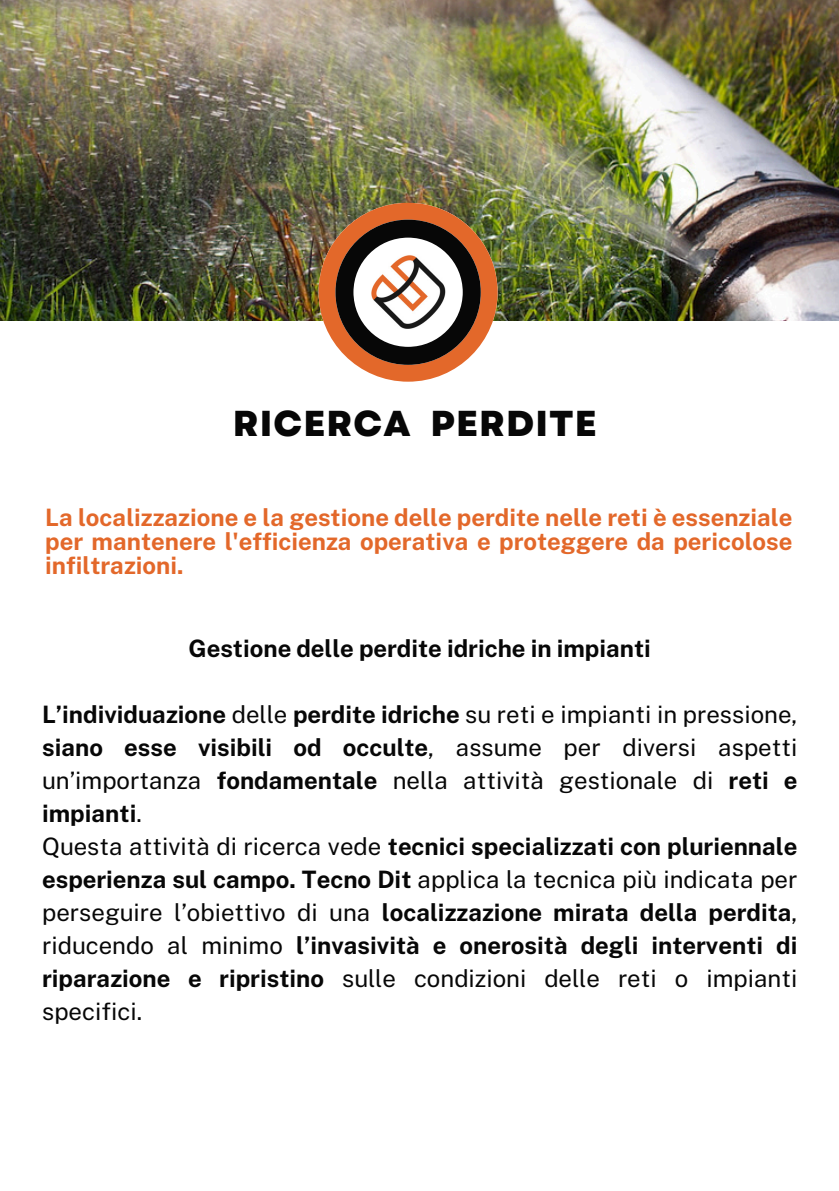
<style>
.page{position:relative;width:839px;height:1191px;background:#fff}
.page>*{position:absolute;margin:0;border:0;box-sizing:border-box;transform-origin:0 0}
.t1{font:800 36px "Garet";letter-spacing:.03em;color:#070707}
.t2{font:700 24px/33px "Public Sans";color:#070707;text-align:justify}
.t3{font:24px/33px "Public Sans";color:#070707;text-align:justify}
.t4{font:700 24px/24px "Public Sans";color:#e3682a;text-align:justify}
.s1{font-weight:700}
.s2{font-weight:400}
</style>
<div class="page">
<img style="left:0;top:0;width:838px;height:321px">
<svg style="left:318px;top:203px;width:179px;height:179px"></svg>
<img style="left:370px;top:255px;width:77px;height:75px">
<h1 class="t1" style="left:233px;top:397px;width:365px">RICERCA PERDITE</h1>
<p class="t4" style="left:45px;top:505px;width:748px">La localizzazione e la gestione delle perdite nelle reti è essenziale per mantenere l'efficienza operativa e proteggere da pericolose infiltrazioni.</p>
<h2 class="t2" style="left:188px;top:632px;width:464px">Gestione delle perdite idriche in impianti</h2>
<h2 class="t3" style="left:42px;top:698px;width:756px"><span class="s1">L’individuazione</span> delle <span class="s1">perdite idriche</span> su reti e impianti in pressione, <span class="s1">siano esse visibili od occulte</span>, assume per diversi aspetti un’importanza <span class="s1">fondamentale</span> nella attività gestionale di <span class="s1">reti e impianti</span>.</h2>
<p class="t2" style="left:42px;top:830px;width:756px"><span class="s2">Questa attività di ricerca vede</span> tecnici specializzati con pluriennale esperienza sul campo. Tecno Dit <span class="s2">applica la tecnica più indicata per perseguire l’obiettivo di una</span> localizzazione mirata della perdita<span class="s2">, riducendo al minimo</span> l’invasività e onerosità degli interventi di riparazione e ripristino <span class="s2">sulle condizioni delle reti o impianti specifici.</span></p>
</div>
